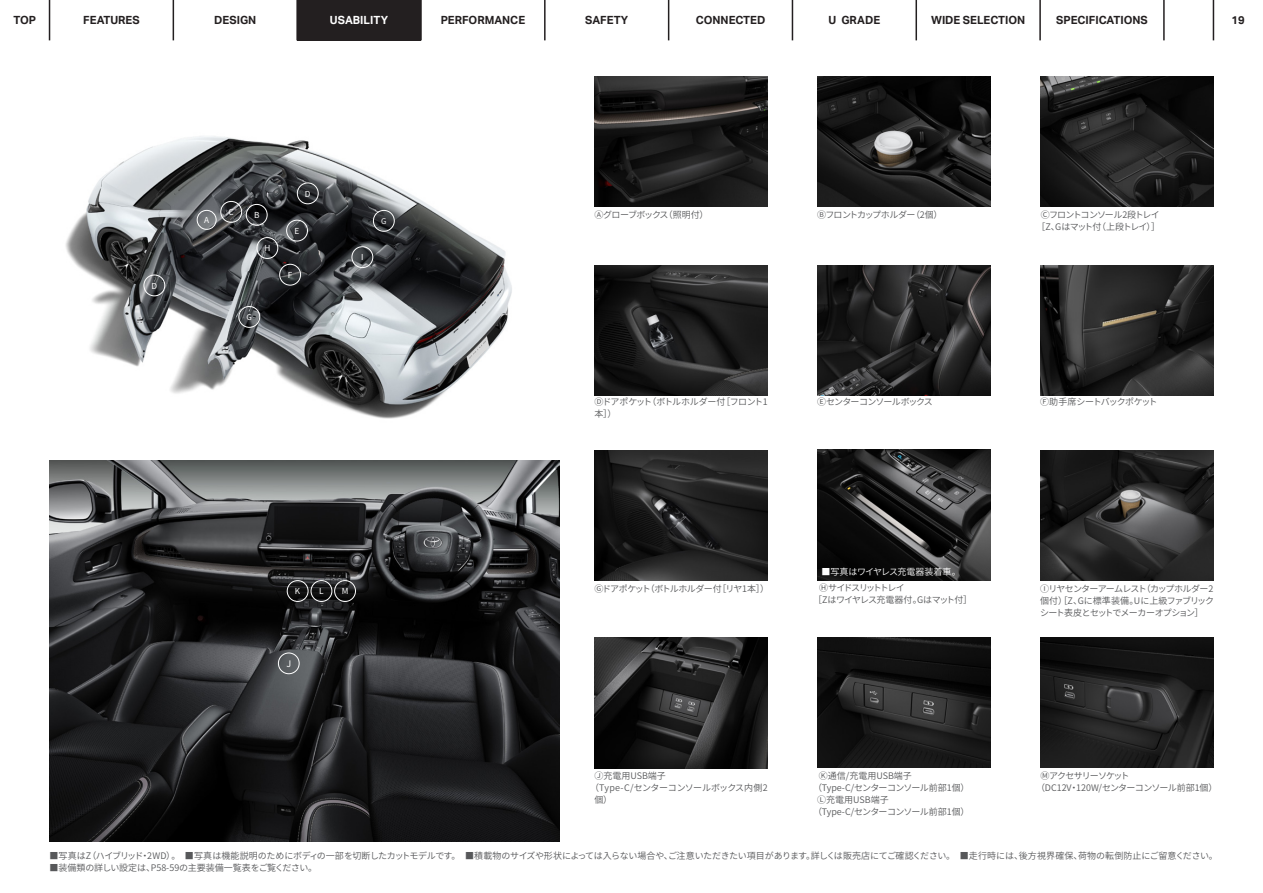
<style>
.page{position:relative;width:1263px;height:893px;background:#fff}
.page>*{position:absolute;margin:0;border:0;box-sizing:border-box;transform-origin:0 0}
.t1{font:700 11.25px "Aktiv Grotesk";color:#231f20}
.t2{font:700 11.25px "Aktiv Grotesk";color:#fff}
.t3{font:600 9px/12px "Noto Sans CJ Kjp";letter-spacing:-.05em;color:#57585a}
.t4{font:600 9px "Noto Sans CJ Kjp";letter-spacing:-.02em;color:#57585a}
.t5{font:600 9px/12px "Noto Sans CJ Kjp";letter-spacing:-.1em;color:#57585a;text-align:center}
.t6{font:600 9px "Noto Sans CJ Kjp";letter-spacing:-.01em;color:#57585a}
.t7{font:600 9px/12px "Noto Sans CJ Kjp";letter-spacing:-.11em;color:#57585a}
.t8{font:600 9px "Noto Sans CJ Kjp";color:#57585a}
.t9{font:600 9px "Noto Sans CJ Kjp";letter-spacing:-.025em;color:#57585a}
.t10{font:600 9px "Noto Sans CJ Kjp";letter-spacing:-.08em;color:#57585a}
.t11{font:600 9px "Noto Sans CJ Kjp";color:#fff}
.t12{font:600 9px "Noto Sans CJ Kjp";letter-spacing:-.075em;color:#57585a}
.t13{font:600 9px "Noto Sans CJ Kjp";letter-spacing:-.09em;color:#57585a}
.t14{font:9px "Noto Sans CJ Kjp";color:#fff}
.t15{font:8.25px "Noto Sans CJ Kjp";color:#fff}
.t16{font:600 7.8px "Noto Sans CJ Kjp";color:#fff}
.t17{font:7.8px "Noto Sans CJ Kjp";color:#fff}
</style>
<div class="page">
<img style="left:50px;top:136px;width:510px;height:706px">
<img style="left:594px;top:77px;width:174px;height:130px">
<img style="left:818px;top:77px;width:173px;height:130px">
<img style="left:1040px;top:77px;width:173px;height:129px">
<img style="left:594px;top:266px;width:174px;height:130px">
<img style="left:817px;top:266px;width:173px;height:130px">
<img style="left:1040px;top:266px;width:173px;height:130px">
<img style="left:594px;top:450px;width:174px;height:130px">
<img style="left:1040px;top:450px;width:173px;height:130px">
<img style="left:594px;top:638px;width:174px;height:130px">
<img style="left:818px;top:638px;width:172px;height:129px">
<img style="left:1041px;top:638px;width:172px;height:129px">
<img style="left:818px;top:450px;width:172px;height:130px">
<div style="left:278px;top:653px;width:21px;height:21px;border:1px solid #fff;border-radius:50%"></div>
<div style="left:287px;top:580px;width:21px;height:22px;border:1px solid #fff;border-radius:50%"></div>
<div style="left:311px;top:580px;width:21px;height:22px;border:1px solid #fff;border-radius:50%"></div>
<div style="left:334px;top:580px;width:22px;height:22px;border:1px solid #fff;border-radius:50%"></div>
<div style="left:352px;top:246px;width:21px;height:22px;border:1px solid #fff;border-radius:50%"></div>
<div style="left:197px;top:210px;width:19px;height:20px;border:1px solid #fff;border-radius:50%"></div>
<div style="left:246px;top:204px;width:21px;height:22px;border:1px solid #fff;border-radius:50%"></div>
<div style="left:257px;top:237px;width:21px;height:22px;border:1px solid #fff;border-radius:50%"></div>
<div style="left:286px;top:220px;width:22px;height:21px;border:1px solid #fff;border-radius:50%"></div>
<div style="left:144px;top:275px;width:21px;height:21px;border:1px solid #fff;border-radius:50%"></div>
<div style="left:297px;top:183px;width:21px;height:21px;border:1px solid #fff;border-radius:50%"></div>
<div style="left:279px;top:264px;width:22px;height:21px;border:1px solid #fff;border-radius:50%"></div>
<div style="left:220px;top:201px;width:22px;height:22px;border:1px solid #fff;border-radius:50%"></div>
<div style="left:373px;top:210px;width:22px;height:22px;border:1px solid #fff;border-radius:50%"></div>
<div style="left:239px;top:306px;width:21px;height:22px;border:1px solid #fff;border-radius:50%"></div>
<svg style="left:1212px;top:0;width:1px;height:40px"></svg>
<hr style="left:1163px;top:0;width:2px;height:40px;background:#231f20">
<hr style="left:1039px;top:0;width:2px;height:40px;background:#231f20">
<hr style="left:915px;top:0;width:2px;height:40px;background:#231f20">
<hr style="left:792px;top:0;width:1px;height:40px;background:#231f20">
<hr style="left:668px;top:0;width:1px;height:40px;background:#231f20">
<hr style="left:544px;top:0;width:2px;height:40px;background:#231f20">
<hr style="left:296px;top:0;width:2px;height:40px;background:#231f20">
<hr style="left:1213px;top:0;width:1px;height:40px;background:#231f20">
<hr style="left:49px;top:0;width:1px;height:40px;background:#231f20">
<hr style="left:420px;top:0;width:2px;height:40px;background:#231f20">
<hr style="left:173px;top:0;width:1px;height:40px;background:#231f20">
<div style="left:297px;top:0;width:124px;height:40px;background:#231f20"></div>
<p class="t1" style="left:13px;top:14px;width:24px">TOP</p>
<p class="t1" style="left:83px;top:14px;width:58px">FEATURES</p>
<p class="t1" style="left:214px;top:14px;width:44px">DESIGN</p>
<p class="t2" style="left:330px;top:14px;width:60px">USABILITY</p>
<p class="t1" style="left:441px;top:14px;width:86px">PERFORMANCE</p>
<p class="t1" style="left:585px;top:14px;width:45px">SAFETY</p>
<p class="t1" style="left:696px;top:14px;width:71px">CONNECTED</p>
<p class="t1" style="left:829px;top:14px;width:53px">U GRADE</p>
<p class="t1" style="left:931px;top:14px;width:96px">WIDE SELECTION</p>
<p class="t1" style="left:1056px;top:14px;width:93px">SPECIFICATIONS</p>
<p class="t1" style="left:1231px;top:14px;width:15px">19</p>
<p class="t15" style="left:152px;top:281px;width:7px">D</p>
<p class="t15" style="left:204px;top:215px;width:7px">A</p>
<p class="t15" style="left:229px;top:207px;width:7px">C</p>
<p class="t15" style="left:254px;top:210px;width:7px">B</p>
<p class="t15" style="left:264px;top:243px;width:8px">H</p>
<p class="t17" style="left:247px;top:313px;width:7px">G</p>
<p class="t15" style="left:305px;top:189px;width:7px">D</p>
<p class="t15" style="left:295px;top:226px;width:6px">E</p>
<p class="t15" style="left:288px;top:270px;width:6px">F</p>
<p class="t15" style="left:361px;top:253px;width:4px">I</p>
<p class="t16" style="left:381px;top:217px;width:7px">G</p>
<p class="t15" style="left:295px;top:586px;width:7px">K</p>
<p class="t15" style="left:319px;top:586px;width:6px">L</p>
<p class="t15" style="left:342px;top:586px;width:8px">M</p>
<p class="t14" style="left:286px;top:658px;width:6px">J</p>
<p class="t13" style="left:594px;top:210px;width:115px">Ⓐグローブボックス（照明付）</p>
<p class="t10" style="left:817px;top:210px;width:127px">Ⓑフロントカップホルダー（2個）</p>
<p class="t5" style="left:1036px;top:209px;width:125px">Ⓒフロントコンソール2段トレイ［Z、Gはマット付（上段トレイ）］</p>
<p class="t3" style="left:594px;top:396px;width:175px">Ⓓドアポケット（ボトルホルダー付［フロント1本］）</p>
<p class="t5" style="left:817px;top:396px;width:117px">Ⓔセンターコンソールボックス</p>
<p class="t12" style="left:1040px;top:397px;width:119px">Ⓕ助手席シートバックポケット</p>
<p class="t11" style="left:821px;top:567px;width:141px">■写真はワイヤレス充電器装着車。</p>
<p class="t3" style="left:594px;top:583px;width:176px">Ⓖドアポケット（ボトルホルダー付［リヤ1本］）</p>
<p class="t7" style="left:813px;top:582px;width:160px;text-indent:6px">Ⓗサイドスリットトレイ<br>［Zはワイヤレス充電器付。Gはマット付］</p>
<p class="t3" style="left:1040px;top:583px;width:176px;text-align:justify">Ⓘリヤセンターアームレスト（カップホルダー2個付）［Z、Gに標準装備。Uに上級ファブリックシート表皮とセットでメーカーオプション］</p>
<p class="t8" style="left:594px;top:771px;width:73px">Ⓙ充電用USB端子</p>
<p class="t9" style="left:590px;top:783px;width:179px">（Type-C/センターコンソールボックス内側2</p>
<p class="t3" style="left:594px;top:794px;width:19px">個）</p>
<p class="t8" style="left:819px;top:771px;width:95px">Ⓚ通信/充電用USB端子</p>
<p class="t3" style="left:813px;top:782px;width:158px">（Type-C/センターコンソール前部1個）</p>
<p class="t8" style="left:817px;top:795px;width:73px">Ⓛ充電用USB端子</p>
<p class="t3" style="left:813px;top:806px;width:158px">（Type-C/センターコンソール前部1個）</p>
<p class="t3" style="left:1036px;top:770px;width:183px;text-indent:4px">Ⓜアクセサリーソケット<br>（DC12V・120W/センターコンソール前部1個）</p>
<p class="t4" style="left:50px;top:850px;width:1174px">■写真はZ（ハイブリッド・2WD）。　■写真は機能説明のためにボディの一部を切断したカットモデルです。　■積載物のサイズや形状によっては入らない場合や、ご注意いただきたい項目があります。詳しくは販売店にてご確認ください。　■走行時には、後方視界確保、荷物の転倒防止にご留意ください。　</p>
<p class="t6" style="left:50px;top:862px;width:269px">■装備類の詳しい設定は、P58-59の主要装備一覧表をご覧ください。</p>
</div>
